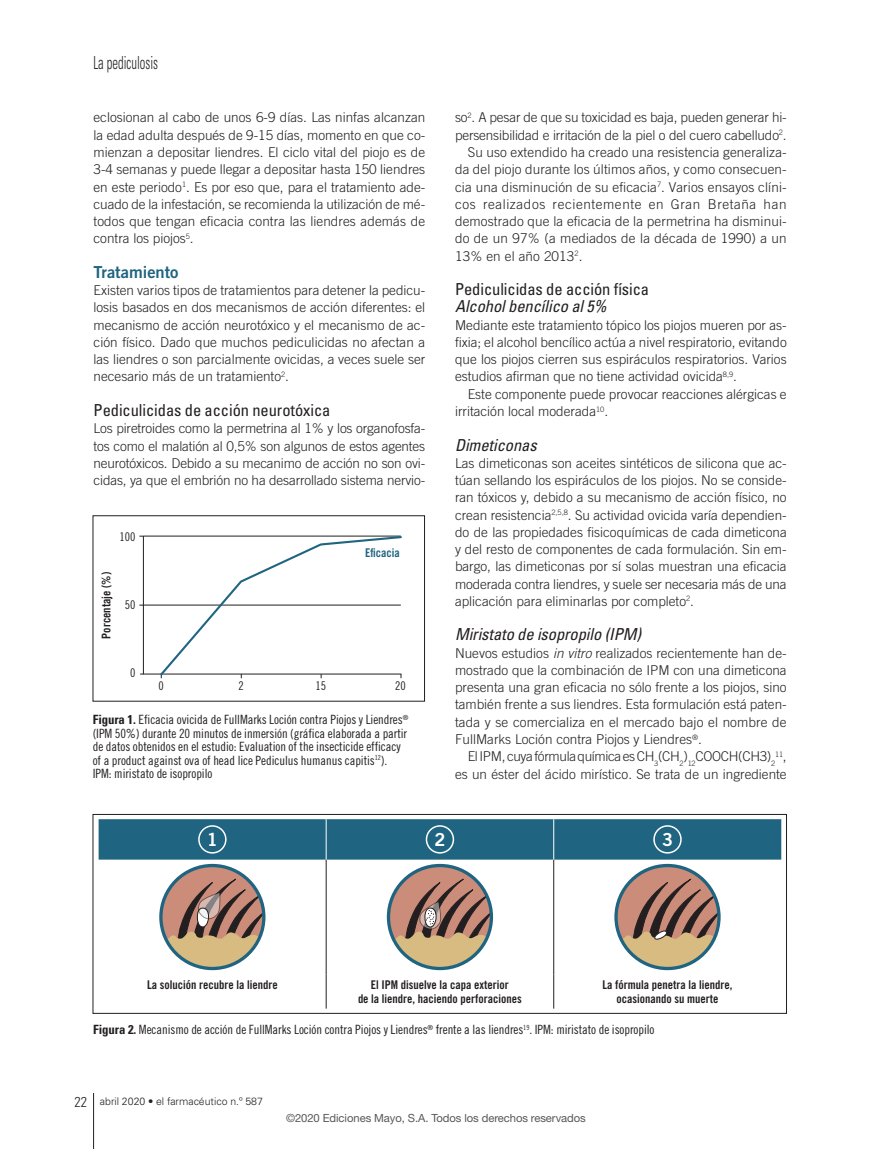
<style>
.page{position:relative;width:872px;height:1149px;background:#fff}
.page>*{position:absolute;margin:0;border:0;box-sizing:border-box;transform-origin:0 0}
.t1{font:300 condensed 18px "Univers LT Std";color:#231f20;scale:.7 1}
.FIGURES_llegendes{font:18px "Trade Gothic LT Std Bd 2";color:#fff}
.LADILLO_2{font:condensed 16.5px "Univers LT Std";letter-spacing:-.005em;color:#231f20}
.LADILLO_3{font:italic condensed 16.5px "Univers LT Std";letter-spacing:-.005em;color:#231f20}
.LADILLO{font:16.5px "Trade Gothic LT Std Bd 2";color:#1f6480}
.t2{font:300 condensed 14.25px "Univers LT Std";color:#231f20}
.TEXT_GENERAL_sense_e{font:300 13.5px/17.2px "Trade Gothic LT Std";color:#231f20;text-align:justify}
.TEXT_GENERAL{font:300 13.5px/17.2px "Trade Gothic LT Std";color:#231f20;text-align:justify}
.TEXT_GENERAL-2{font:300 13.5px "Trade Gothic LT Std";letter-spacing:-.025em;color:#231f20}
.PEU_DE_FIGURA{font:12.75px/13.5px "Trade Gothic LT Std Cn 18";letter-spacing:-.005em;color:#231f20}
.FIGURES_llegendes-2{font:12px/13.5px "Trade Gothic LT Std Bd Cn 20";color:#231f20;text-align:center}
.FIGURES_llegendes-3{font:12px "Trade Gothic LT Std Cn 18";color:#231f20}
.FIGURES_llegendes-4{font:12px "Trade Gothic LT Std Bd Cn 20";color:#1f6480}
.t3{font:11.25px "Helvetica Neue LT Std";letter-spacing:-.005em;color:#57585a}
.t4{font:300 10.5px "Univers LT Std";color:#231f20}
.TEXT_GENERAL-3{font:300 7.35px "Trade Gothic LT Std";color:#231f20}
.s1{font-family:"Univers LT Std";font-weight:700;font-stretch:condensed}
.s2{font-style:italic}
.s3{font-size:13.5px}
</style>
<div class="page">
<hr style="left:93px;top:1092px;width:1px;height:56px;background:#231f20">
<div style="left:93px;top:515px;width:332px;height:186px;border:1px solid #231f20"></div>
<hr style="left:140px;top:673px;width:261px;height:1px;background:#231f20">
<hr style="left:143px;top:536px;width:1px;height:138px;background:#231f20">
<hr style="left:143px;top:535px;width:258px;height:1px;background:#231f20">
<hr style="left:143px;top:604px;width:258px;height:1px;background:#231f20">
<svg style="left:158px;top:535px;width:244px;height:143px"></svg>
<div style="left:93px;top:814px;width:693px;height:199px;border:1px solid #231f20"></div>
<div style="left:99px;top:819px;width:682px;height:40px;background:#1f6480"></div>
<hr style="left:326px;top:859px;width:1px;height:115px;background:#231f20">
<hr style="left:553px;top:859px;width:1px;height:115px;background:#231f20">
<hr style="left:326px;top:974px;width:1px;height:34px;background:#231f20">
<hr style="left:553px;top:974px;width:1px;height:34px;background:#231f20">
<hr style="left:326px;top:819px;width:1px;height:40px;background:#fff">
<hr style="left:553px;top:819px;width:1px;height:40px;background:#fff">
<div style="left:199px;top:825px;width:27px;height:27px;background:#1f6480;border-radius:50%"></div>
<div style="left:198px;top:825px;width:28px;height:28px;border:2px solid #fff;border-radius:50%"></div>
<div style="left:426px;top:825px;width:27px;height:27px;background:#1f6480;border-radius:50%"></div>
<div style="left:426px;top:825px;width:28px;height:28px;border:2px solid #fff;border-radius:50%"></div>
<div style="left:654px;top:825px;width:27px;height:27px;background:#1f6480;border-radius:50%"></div>
<div style="left:653px;top:825px;width:28px;height:28px;border:2px solid #fff;border-radius:50%"></div>
<svg style="left:161px;top:865px;width:103px;height:103px"></svg>
<svg style="left:161px;top:878px;width:103px;height:90px;background:#b09583"></svg>
<svg style="left:388px;top:865px;width:103px;height:103px"></svg>
<svg style="left:388px;top:878px;width:103px;height:90px;background:#af9482"></svg>
<svg style="left:616px;top:865px;width:103px;height:103px"></svg>
<svg style="left:616px;top:878px;width:103px;height:90px;background:#ad917f"></svg>
<h1 class="t1" style="left:93px;top:52px;width:94px">La pediculosis</h1>
<p class="TEXT_GENERAL" style="left:94px;top:109px;width:333px">eclosionan al cabo de unos 6-9 días. Las ninfas alcanzan la edad adulta después de 9-15 días, momento en que co&shy;mienzan a depositar liendres. El ciclo vital del piojo es de 3-4 semanas y puede llegar a depositar hasta 150 liendres en este periodo<sup>1</sup>. Es por eso que, para el tratamiento ade&shy;cuado de la infestación, se recomienda la utilización de mé&shy;todos que tengan eficacia contra las liendres además de contra los piojos<sup>5</sup>.</p>
<p class="LADILLO" style="left:94px;top:262px;width:86px">Tratamiento</p>
<p class="TEXT_GENERAL_sense_e" style="left:94px;top:281px;width:333px">Existen varios tipos de tratamientos para detener la pedicu&shy;losis basados en dos mecanismos de acción diferentes: el mecanismo de acción neurotóxico y el mecanismo de ac&shy;ción físico. Dado que muchos pediculicidas no afectan a las liendres o son parcialmente ovicidas, a veces suele ser necesario más de un tratamiento<sup>2</sup>.</p>
<p class="LADILLO_2" style="left:94px;top:399px;width:238px">Pediculicidas de acción neurotóxica</p>
<p class="TEXT_GENERAL_sense_e" style="left:94px;top:419px;width:333px">Los piretroides como la permetrina al 1% y los organofosfa&shy;tos como el malatión al 0,5% son algunos de estos agentes neurotóxicos. Debido a su mecanimo de acción no son ovi&shy;cidas, ya que el embrión no ha desarrollado sistema nervio-</p>
<p class="FIGURES_llegendes-3" style="left:120px;top:529px;width:17px">100</p>
<p class="FIGURES_llegendes-2" style="left:99px;top:638px;width:68px;rotate:-90deg">Porcentaje (%)</p>
<p class="FIGURES_llegendes-3" style="left:125px;top:597px;width:12px">50</p>
<p class="FIGURES_llegendes-3" style="left:130px;top:665px;width:7px">0</p>
<p class="FIGURES_llegendes-4" style="left:365px;top:545px;width:36px">Eficacia</p>
<p class="FIGURES_llegendes-3" style="left:159px;top:678px;width:7px">0</p>
<p class="FIGURES_llegendes-3" style="left:238px;top:678px;width:7px">2</p>
<p class="FIGURES_llegendes-3" style="left:315px;top:678px;width:12px">15</p>
<p class="FIGURES_llegendes-3" style="left:395px;top:678px;width:12px">20</p>
<p class="PEU_DE_FIGURA" style="left:93px;top:712px;width:317px"><span class="s1">Figura 1.</span> Eficacia ovicida de FullMarks Loción contra Piojos y Liendres<sup>® </sup>(IPM 50%) durante 20 minutos de inmersión (gráfica elaborada a partir de datos obtenidos en el estudio: Evaluation of the insecticide efficacy of a product against ova of head lice Pediculus humanus capitis<sup>12</sup>).<br>IPM: miristato de isopropilo</p>
<p class="TEXT_GENERAL_sense_e" style="left:455px;top:109px;width:333px">so<sup>2</sup>. A pesar de que su toxicidad es baja, pueden generar hi&shy;persensibilidad e irritación de la piel o del cuero cabelludo<sup>2</sup>.</p>
<p class="TEXT_GENERAL" style="left:455px;top:143px;width:333px;text-indent:13px">Su uso extendido ha creado una resistencia generaliza&shy;da del piojo durante los últimos años, y como consecuen&shy;cia una disminución de su eficacia<sup>7</sup>. Varios ensayos clíni&shy;cos realizados recientemente en Gran Bretaña han demostrado que la eficacia de la permetrina ha disminui&shy;do de un 97% (a mediados de la década de 1990) a un 13% en el año 2013<sup>2</sup>.</p>
<p class="LADILLO_2" style="left:455px;top:279px;width:196px">Pediculicidas de acción física</p>
<p class="LADILLO_3" style="left:455px;top:296px;width:153px">Alcohol bencílico al 5%</p>
<p class="TEXT_GENERAL_sense_e" style="left:455px;top:316px;width:333px">Mediante este tratamiento tópico los piojos mueren por as&shy;fixia; el alcohol bencílico actúa a nivel respiratorio, evitando que los piojos cierren sus espiráculos respiratorios. Varios estudios afirman que no tiene actividad ovicida<sup>8,9</sup>.</p>
<p class="TEXT_GENERAL" style="left:455px;top:385px;width:333px;text-indent:13px">Este componente puede provocar reacciones alérgicas e irritación local moderada<sup>10</sup>.</p>
<p class="LADILLO_3" style="left:455px;top:434px;width:83px">Dimeticonas</p>
<p class="TEXT_GENERAL_sense_e" style="left:455px;top:454px;width:333px">Las dimeticonas son aceites sintéticos de silicona que ac&shy;túan sellando los espiráculos de los piojos. No se conside&shy;ran tóxicos y, debido a su mecanismo de acción físico, no crean resistencia<sup>2,5,8</sup>. Su actividad ovicida varía dependien&shy;do de las propiedades fisicoquímicas de cada dimeticona y del resto de componentes de cada formulación. Sin em&shy;bargo, las dimeticonas por sí solas muestran una eficacia moderada contra liendres, y suele ser necesaria más de una aplicación para eliminarlas por completo<sup>2</sup>.</p>
<p class="LADILLO_3" style="left:455px;top:624px;width:187px">Miristato de isopropilo (IPM)</p>
<p class="TEXT_GENERAL_sense_e" style="left:455px;top:644px;width:333px">Nuevos estudios <span class="s2">in vitro</span> realizados recientemente han de&shy;mostrado que la combinación de IPM con una dimeticona presenta una gran eficacia no sólo frente a los piojos, sino también frente a sus liendres. Esta formulación está paten&shy;tada y se comercializa en el mercado bajo el nombre de FullMarks Loción contra Piojos y Liendres<sup>®</sup>.</p>
<p class="TEXT_GENERAL-2" style="left:468px;top:748px;width:309px">El IPM, cuya fórmula química es CH<sub>3</sub>(CH<sub>2</sub>)<sub>12</sub>COOCH(CH3)<sub>2</sub></p>
<p class="TEXT_GENERAL-3" style="left:775px;top:749px;width:13px">11<span class="s3">,</span></p>
<p class="TEXT_GENERAL" style="left:455px;top:764px;width:333px">es un éster del ácido mirístico. Se trata de un ingrediente</p>
<p class="FIGURES_llegendes" style="left:207px;top:828px;width:12px">1</p>
<p class="FIGURES_llegendes" style="left:434px;top:828px;width:12px">2</p>
<p class="FIGURES_llegendes" style="left:662px;top:828px;width:12px">3</p>
<p class="FIGURES_llegendes-2" style="left:147px;top:977px;width:132px">La solución recubre la liendre</p>
<p class="FIGURES_llegendes-2" style="left:358px;top:977px;width:165px">El IPM disuelve la capa exterior<br>de la liendre, haciendo perforaciones</p>
<p class="FIGURES_llegendes-2" style="left:602px;top:977px;width:131px">La fórmula penetra la liendre, ocasionando su muerte</p>
<p class="PEU_DE_FIGURA" style="left:93px;top:1022px;width:563px"><span class="s1">Figura 2.</span> Mecanismo de acción de FullMarks Loción contra Piojos y Liendres<sup>®</sup> frente a las liendres<sup>19</sup>. IPM: miristato de isopropilo</p>
<p class="t2" style="left:75px;top:1092px;width:14px">22</p>
<p class="t4" style="left:100px;top:1094px;width:164px">abril 2020 • el farmacéutico n.º 587</p>
<p class="t3" style="left:286px;top:1111px;width:301px">©2020 Ediciones Mayo, S.A. Todos los derechos reservados</p>
</div>
